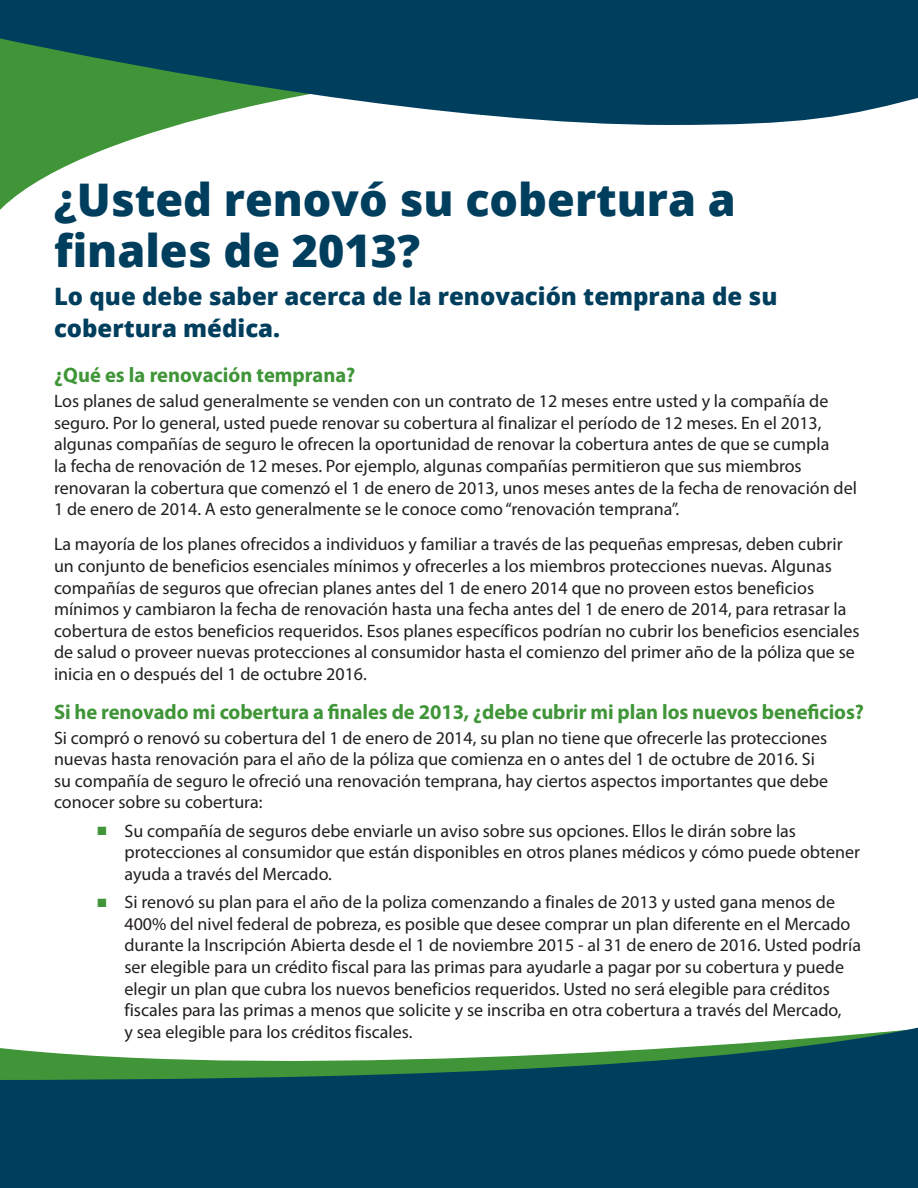
<style>
.page{position:relative;width:918px;height:1188px;background:#fff}
.page>*{position:absolute;margin:0;border:0;box-sizing:border-box;transform-origin:0 0}
.Heading_1{font:800 45px/51px "Open Sans";color:#003e5e}
.Heading_2{font:800 24px/31.5px "Open Sans";color:#003e5e}
.Subhead_green{font:700 21px "Myriad Pro";letter-spacing:-.005em;color:#3f9537}
.text_no_indent{font:18px/21.6px "Myriad Pro";color:#231f20}
.s1{color:#3f9537}
</style>
<div class="page">
<svg style="left:0;top:1027px;width:918px;height:161px;fill:#003e5e"></svg>
<svg style="left:0;top:0;width:918px;height:210px"></svg>
<h1 class="Heading_1" style="left:54px;top:172px;width:683px">¿Usted renovó su cobertura a finales de 2013?</h1>
<h1 class="Heading_2" style="left:54px;top:280px;width:725px">Lo que debe saber acerca de la renovación temprana de su cobertura médica.</h1>
<h2 class="Subhead_green" style="left:54px;top:364px;width:303px">¿Qué es la renovación temprana?</h2>
<p class="text_no_indent" style="left:54px;top:390px;width:805px">Los planes de salud generalmente se venden con un contrato de 12 meses entre usted y la compañía de seguro. Por lo general, usted puede renovar su cobertura al finalizar el período de 12 meses. En el 2013, algunas compañías de seguro le ofrecen la oportunidad de renovar la cobertura antes de que se cumpla<br>la fecha de renovación de 12 meses. Por ejemplo, algunas compañías permitieron que sus miembros renovaran la cobertura que comenzó el 1 de enero de 2013, unos meses antes de la fecha de renovación del 1 de enero de 2014. A esto generalmente se le conoce como “renovación temprana”.</p>
<p class="text_no_indent" style="left:54px;top:533px;width:807px">La mayoría de los planes ofrecidos a individuos y familiar a través de las pequeñas empresas, deben cubrir un conjunto de beneficios esenciales mínimos y ofrecerles a los miembros protecciones nuevas. Algunas compañías de seguros que ofrecian planes antes del 1 de enero 2014 que no proveen estos beneficios mínimos y cambiaron la fecha de renovación hasta una fecha antes del 1 de enero de 2014, para retrasar la cobertura de estos beneficios requeridos. Esos planes específicos podrían no cubrir los beneficios esenciales de salud o proveer nuevas protecciones al consumidor hasta el comienzo del primer año de la póliza que se inicia en o después del 1 de octubre 2016.</p>
<h2 class="Subhead_green" style="left:54px;top:700px;width:812px">Si he renovado mi cobertura a finales de 2013, ¿debe cubrir mi plan los nuevos beneficios?</h2>
<p class="text_no_indent" style="left:54px;top:726px;width:776px">Si compró o renovó su cobertura del 1 de enero de 2014, su plan no tiene que ofrecerle las protecciones nuevas hasta renovación para el año de la póliza que comienza en o antes del 1 de octubre de 2016. Si su compañía de seguro le ofreció una renovación temprana, hay ciertos aspectos importantes que debe conocer sobre su cobertura:</p>
<p class="text_no_indent" style="left:125px;top:820px;width:737px;text-indent:-27px"><span class="s1">■</span> Su compañía de seguros debe enviarle un aviso sobre sus opciones. Ellos le dirán sobre las protecciones al consumidor que están disponibles en otros planes médicos y cómo puede obtener ayuda a través del Mercado.</p>
<p class="text_no_indent" style="left:125px;top:891px;width:738px;text-indent:-27px"><span class="s1">■</span> Si renovó su plan para el año de la poliza comenzando a finales de 2013 y usted gana menos de 400% del nivel federal de pobreza, es posible que desee comprar un plan diferente en el Mercado durante la Inscripción Abierta desde el 1 de noviembre 2015 - al 31 de enero de 2016. Usted podría ser elegible para un crédito fiscal para las primas para ayudarle a pagar por su cobertura y puede elegir un plan que cubra los nuevos beneficios requeridos. Usted no será elegible para créditos fiscales para las primas a menos que solicite y se inscriba en otra cobertura a través del Mercado,<br>y sea elegible para los créditos fiscales.</p>
</div>
